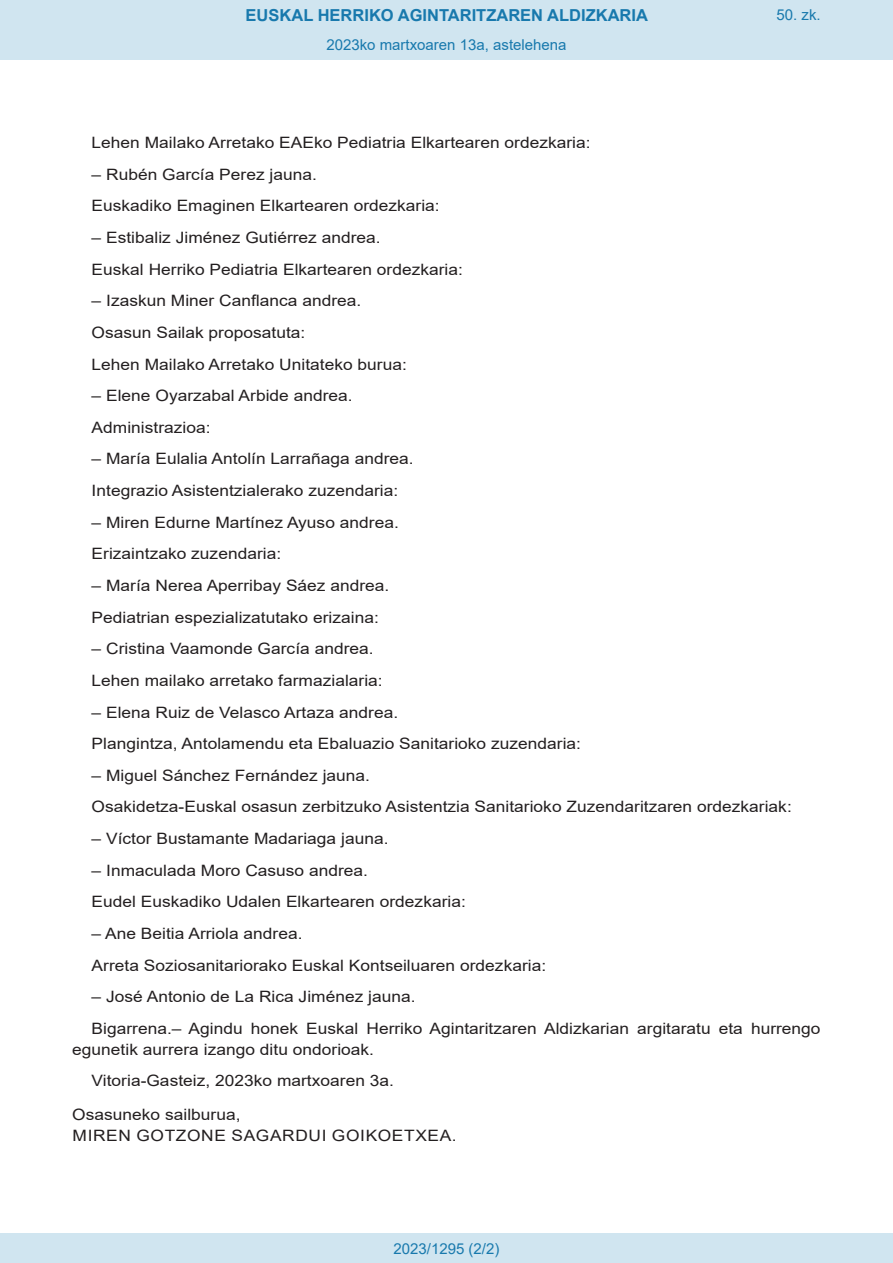
<style>
.page{position:relative;width:893px;height:1263px;background:#fff}
.page>*{position:absolute;margin:0;border:0;box-sizing:border-box;transform-origin:0 0}
.t1{font:700 16.5px "Arial";color:#1879ad}
.BOPVDetalle{font:15.6px/21px "Arial";color:#231f20;scale:1.11 1}
.BOPVFirmaLugFec{font:15.6px "Arial";color:#231f20;scale:1.11 1}
.BOPVFirmaNombre{font:15.6px "Arial";letter-spacing:.035em;color:#231f20;scale:1.11 1}
.BOPVFirmaPuesto{font:15.6px "Arial";color:#231f20;scale:1.11 1}
.Paginacion_Centro{font:15px "Arial";color:#1879ad}
</style>
<div class="page">
<div style="left:0;top:0;width:893px;height:60px;background:#d0e5f0"></div>
<div style="left:0;top:1233px;width:893px;height:30px;background:#d0e5f0"></div>
<p class="t1" style="left:246px;top:3px;width:404px">EUSKAL HERRIKO AGINTARITZAREN ALDIZKARIA</p>
<p class="Paginacion_Centro" style="left:326px;top:35px;width:242px">2023ko martxoaren 13a, astelehena</p>
<p class="Paginacion_Centro" style="left:776px;top:5px;width:46px">50. zk.</p>
<p class="BOPVDetalle" style="left:92px;top:132px;width:451px">Lehen Mailako Arretako EAEko Pediatria Elkartearen ordezkaria:</p>
<p class="BOPVDetalle" style="left:92px;top:164px;width:204px">– Rubén García Perez jauna.</p>
<p class="BOPVDetalle" style="left:92px;top:195px;width:315px">Euskadiko Emaginen Elkartearen ordezkaria:</p>
<p class="BOPVDetalle" style="left:92px;top:227px;width:262px">– Estibaliz Jiménez Gutiérrez andrea.</p>
<p class="BOPVDetalle" style="left:92px;top:259px;width:336px">Euskal Herriko Pediatria Elkartearen ordezkaria:</p>
<p class="BOPVDetalle" style="left:92px;top:290px;width:245px">– Izaskun Miner Canflanca andrea.</p>
<p class="BOPVDetalle" style="left:92px;top:322px;width:194px">Osasun Sailak proposatuta:</p>
<p class="BOPVDetalle" style="left:92px;top:353px;width:286px">Lehen Mailako Arretako Unitateko burua:</p>
<p class="BOPVDetalle" style="left:92px;top:385px;width:237px">– Elene Oyarzabal Arbide andrea.</p>
<p class="BOPVDetalle" style="left:92px;top:417px;width:109px">Administrazioa:</p>
<p class="BOPVDetalle" style="left:92px;top:448px;width:292px">– María Eulalia Antolín Larrañaga andrea.</p>
<p class="BOPVDetalle" style="left:92px;top:480px;width:278px">Integrazio Asistentzialerako zuzendaria:</p>
<p class="BOPVDetalle" style="left:92px;top:512px;width:278px">– Miren Edurne Martínez Ayuso andrea.</p>
<p class="BOPVDetalle" style="left:92px;top:543px;width:172px">Erizaintzako zuzendaria:</p>
<p class="BOPVDetalle" style="left:92px;top:575px;width:270px">– María Nerea Aperribay Sáez andrea.</p>
<p class="BOPVDetalle" style="left:92px;top:606px;width:260px">Pediatrian espezializatutako erizaina:</p>
<p class="BOPVDetalle" style="left:92px;top:638px;width:256px">– Cristina Vaamonde García andrea.</p>
<p class="BOPVDetalle" style="left:92px;top:670px;width:264px">Lehen mailako arretako farmazialaria:</p>
<p class="BOPVDetalle" style="left:92px;top:701px;width:278px">– Elena Ruiz de Velasco Artaza andrea.</p>
<p class="BOPVDetalle" style="left:92px;top:733px;width:442px">Plangintza, Antolamendu eta Ebaluazio Sanitarioko zuzendaria:</p>
<p class="BOPVDetalle" style="left:92px;top:765px;width:252px">– Miguel Sánchez Fernández jauna.</p>
<p class="BOPVDetalle" style="left:92px;top:796px;width:632px">Osakidetza-Euskal osasun zerbitzuko Asistentzia Sanitarioko Zuzendaritzaren ordezkariak:</p>
<p class="BOPVDetalle" style="left:92px;top:828px;width:269px">– Víctor Bustamante Madariaga jauna.</p>
<p class="BOPVDetalle" style="left:92px;top:859px;width:251px">– Inmaculada Moro Casuso andrea.</p>
<p class="BOPVDetalle" style="left:92px;top:891px;width:339px">Eudel Euskadiko Udalen Elkartearen ordezkaria:</p>
<p class="BOPVDetalle" style="left:92px;top:923px;width:191px">– Ane Beitia Arriola andrea.</p>
<p class="BOPVDetalle" style="left:92px;top:954px;width:411px">Arreta Soziosanitariorako Euskal Kontseiluaren ordezkaria:</p>
<p class="BOPVDetalle" style="left:92px;top:986px;width:293px">– José Antonio de La Rica Jiménez jauna.</p>
<p class="BOPVDetalle" style="left:72px;top:1018px;width:676px;text-indent:19px">Bigarrena.– Agindu honek Euskal Herriko Agintaritzaren Aldizkarian argitaratu eta hurrengo egunetik aurrera izango ditu ondorioak.</p>
<p class="BOPVFirmaLugFec" style="left:92px;top:1070px;width:274px">Vitoria-Gasteiz, 2023ko martxoaren 3a.</p>
<p class="BOPVFirmaPuesto" style="left:72px;top:1104px;width:153px">Osasuneko sailburua,</p>
<p class="BOPVFirmaNombre" style="left:73px;top:1125px;width:347px">MIREN GOTZONE SAGARDUI GOIKOETXEA.</p>
<p class="Paginacion_Centro" style="left:393px;top:1238px;width:107px">2023/1295 (2/2)</p>
</div>
